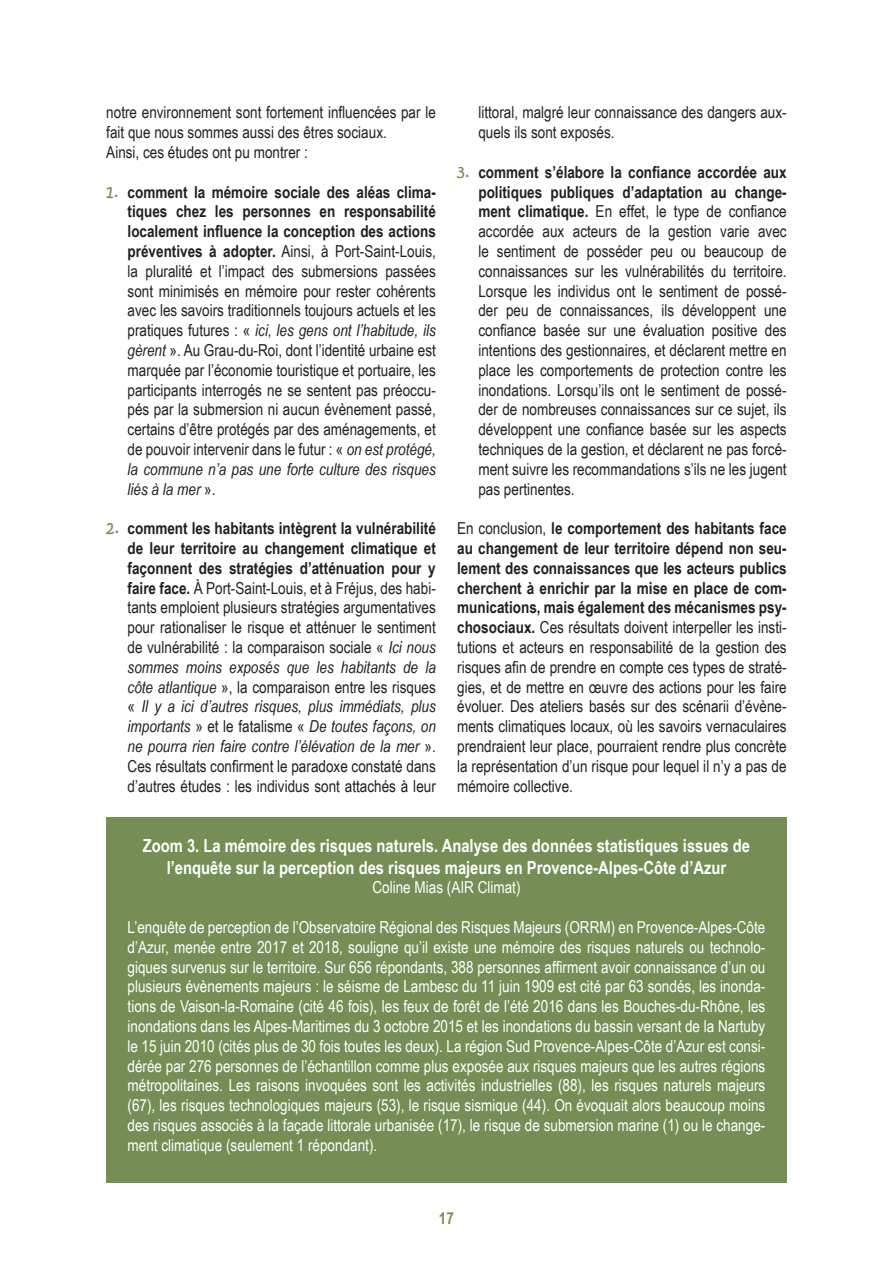
<style>
.page{position:relative;width:893px;height:1263px;background:#fff}
.page>*{position:absolute;margin:0;border:0;box-sizing:border-box;transform-origin:0 0}
.t1{font:700 18px/21.6px "Arial Narrow";color:#fff;text-align:center}
.t2{font:16.5px/19.8px "Arial Narrow";color:#231f20;text-align:justify}
.t3{font:16.5px/19.8px "Arial Narrow";color:#fff;text-align:justify}
.t4{font:700 16.5px "Arial Narrow";color:#768e56}
.s1{font-family:"Kristen ITC";color:#768e56}
.s2{font-weight:700}
.s3{font-style:italic}
</style>
<div class="page">
<div style="left:106px;top:817px;width:681px;height:366px;background:#768e56"></div>
<p class="t2" style="left:106px;top:102px;width:331px;text-align:left">notre environnement sont fortement influencées par le fait que nous sommes aussi des êtres sociaux.<br>Ainsi, ces études ont pu montrer :</p>
<p class="t2" style="left:128px;top:181px;width:310px;text-indent:-21px"><span class="s1">1.</span> <span class="s2">comment la mémoire sociale des aléas clima&shy;tiques chez les personnes en responsabilité localement influence la conception des actions préventives à adopter.</span> Ainsi, à Port-Saint-Louis, la pluralité et l’impact des submersions passées sont minimisés en mémoire pour rester cohérents avec les savoirs traditionnels toujours actuels et les pratiques futures : « <span class="s3">ici, les gens ont l’habitude, ils gèrent</span> ». Au Grau-du-Roi, dont l’identité urbaine est marquée par l’économie touristique et portuaire, les participants interrogés ne se sentent pas préoccu&shy;pés par la submersion ni aucun évènement passé, certains d’être protégés par des aménagements, et de pouvoir intervenir dans le futur : « <span class="s3">on est protégé, la commune n’a pas une forte culture des risques liés à la mer</span> ».</p>
<p class="t2" style="left:128px;top:518px;width:310px;text-indent:-21px"><span class="s1">2.</span> <span class="s2">comment les habitants intègrent la vulnérabilité de leur territoire au changement climatique et façonnent des stratégies d’atténuation pour y faire face.</span> À Port-Saint-Louis, et à Fréjus, des habi&shy;tants emploient plusieurs stratégies argumentatives pour rationaliser le risque et atténuer le sentiment de vulnérabilité : la comparaison sociale « <span class="s3">Ici nous sommes moins exposés que les habitants de la côte atlantique</span> », la comparaison entre les risques « <span class="s3">Il y a ici d’autres risques, plus immédiats, plus importants</span> » et le fatalisme « <span class="s3">De toutes façons, on ne pourra rien faire contre l’élévation de la mer</span> ».<br>Ces résultats confirment le paradoxe constaté dans d’autres études : les individus sont attachés à leur</p>
<p class="t2" style="left:478px;top:102px;width:310px">littoral, malgré leur connaissance des dangers aux&shy;quels ils sont exposés.</p>
<p class="t2" style="left:478px;top:161px;width:310px;text-indent:-21px"><span class="s1">3.</span> <span class="s2">comment s’élabore la confiance accordée aux politiques publiques d’adaptation au change&shy;ment climatique.</span> En effet, le type de confiance accordée aux acteurs de la gestion varie avec le sentiment de posséder peu ou beaucoup de connaissances sur les vulnérabilités du territoire.<br>Lorsque les individus ont le sentiment de possé&shy;der peu de connaissances, ils développent une confiance basée sur une évaluation positive des intentions des gestionnaires, et déclarent mettre en place les comportements de protection contre les inondations. Lorsqu’ils ont le sentiment de possé&shy;der de nombreuses connaissances sur ce sujet, ils développent une confiance basée sur les aspects techniques de la gestion, et déclarent ne pas forcé&shy;ment suivre les recommandations s’ils ne les jugent pas pertinentes.</p>
<p class="t2" style="left:457px;top:518px;width:331px">En conclusion, <span class="s2">le comportement des habitants face au changement de leur territoire dépend non seu&shy;lement des connaissances que les acteurs publics cherchent à enrichir par la mise en place de com&shy;munications, mais également des mécanismes psy&shy;chosociaux.</span> Ces résultats doivent interpeller les insti&shy;tutions et acteurs en responsabilité de la gestion des risques afin de prendre en compte ces types de straté&shy;gies, et de mettre en œuvre des actions pour les faire évoluer. Des ateliers basés sur des scénarii d’évène&shy;ments climatiques locaux, où les savoirs vernaculaires prendraient leur place, pourraient rendre plus concrète la représentation d’un risque pour lequel il n’y a pas de mémoire collective.</p>
<p class="t1" style="left:143px;top:834px;width:609px">Zoom 3. La mémoire des risques naturels. Analyse des données statistiques issues de l’enquête sur la perception des risques majeurs en Provence-Alpes-Côte d’Azur</p>
<p class="t3" style="left:372px;top:877px;width:150px">Coline Mias (AIR Climat)</p>
<p class="t3" style="left:128px;top:916px;width:639px">L’enquête de perception de l’Observatoire Régional des Risques Majeurs (ORRM) en Provence-Alpes-Côte d’Azur, menée entre 2017 et 2018, souligne qu’il existe une mémoire des risques naturels ou technolo&shy;giques survenus sur le territoire. Sur 656 répondants, 388 personnes affirment avoir connaissance d’un ou plusieurs évènements majeurs : le séisme de Lambesc du 11 juin 1909 est cité par 63 sondés, les inonda&shy;tions de Vaison-la-Romaine (cité 46 fois), les feux de forêt de l’été 2016 dans les Bouches-du-Rhône, les inondations dans les Alpes-Maritimes du 3 octobre 2015 et les inondations du bassin versant de la Nartuby le 15 juin 2010 (cités plus de 30 fois toutes les deux). La région Sud Provence-Alpes-Côte d’Azur est consi&shy;dérée par 276 personnes de l’échantillon comme plus exposée aux risques majeurs que les autres régions métropolitaines. Les raisons invoquées sont les activités industrielles (88), les risques naturels majeurs (67), les risques technologiques majeurs (53), le risque sismique (44). On évoquait alors beaucoup moins des risques associés à la façade littorale urbanisée (17), le risque de submersion marine (1) ou le change&shy;ment climatique (seulement 1 répondant).</p>
<p class="t4" style="left:439px;top:1205px;width:17px">17</p>
</div>
